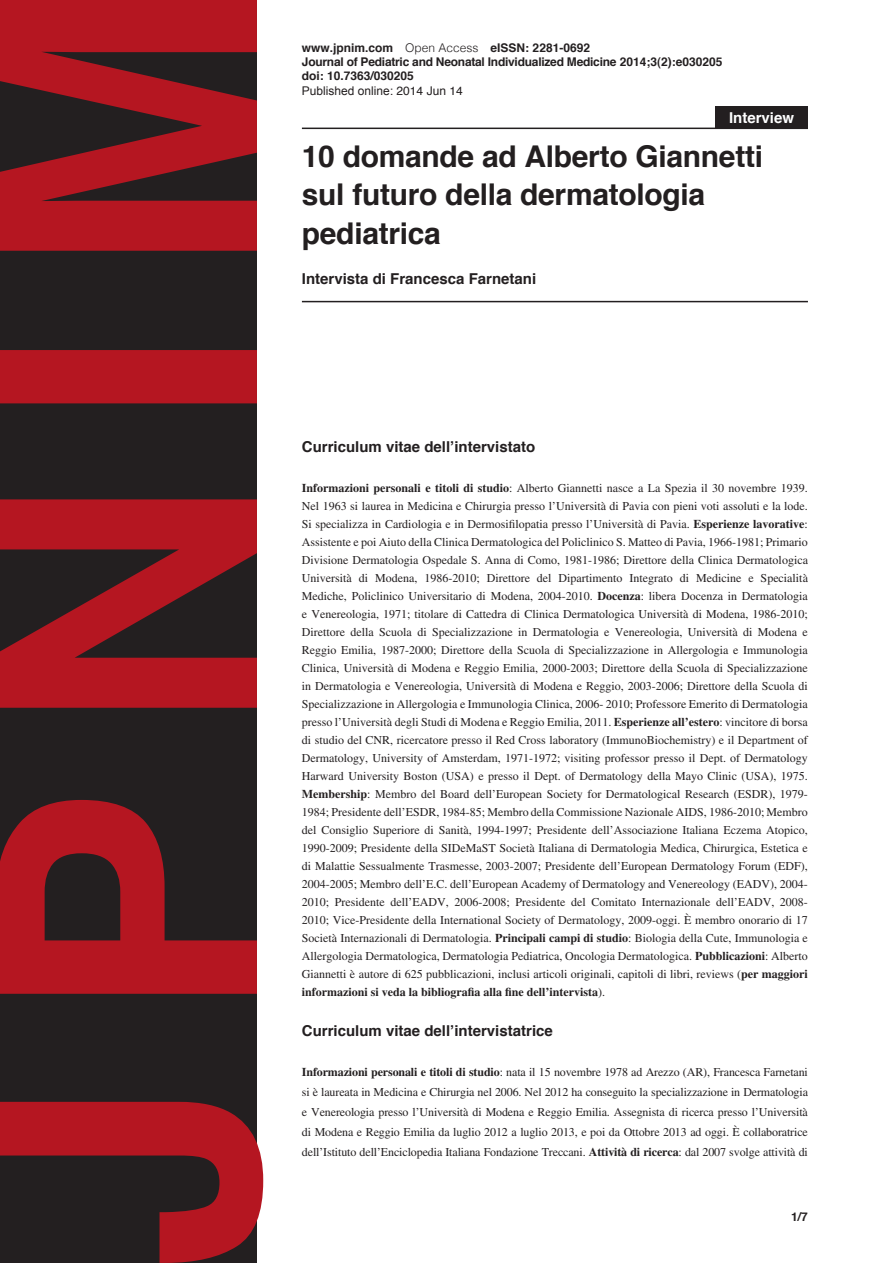
<style>
.page{position:relative;width:893px;height:1263px;background:#fff}
.page>*{position:absolute;margin:0;border:0;box-sizing:border-box;transform-origin:0 0}
.Heading1{font:700 30px/38.2px "Helvetica";letter-spacing:-.01em;color:#231f20}
.Heading2{font:700 15px "Helvetica";color:#231f20}
.Article_Description{font:700 15px "Helvetica";color:#fff}
.Body3{font:12px/18px "Times LT Std";letter-spacing:-.005em;color:#231f20;text-align:justify}
.Footer_Right{font:700 12px "Helvetica";letter-spacing:-.02em;color:#231f20}
.Footer_Right-2{font:700 12px "Helvetica";color:#231f20}
.Footer_Right-3{font:12px "Arial";color:#231f20}
.Page_Right{font:700 12px "Helvetica";color:#231f20}
.s1{font-weight:300}
.s2{font-family:"Helvetica"}
.s3{font-weight:700}
</style>
<div class="page">
<svg style="left:0;top:0;width:263px;height:1263px;background:#662025"></svg>
<hr style="left:302px;top:128px;width:506px;height:1px;background:#231f20">
<hr style="left:302px;top:301px;width:506px;height:1px;background:#231f20">
<div style="left:715px;top:106px;width:93px;height:22px;background:#231f20"></div>
<p class="Footer_Right-2" style="left:302px;top:38px;width:290px">www.jpnim.com <span class="s1">Open Access</span> eISSN: 2281-0692</p>
<p class="Footer_Right" style="left:302px;top:52px;width:422px">Journal of Pediatric and Neonatal Individualized Medicine 2014;3(2):e030205</p>
<p class="Footer_Right-2" style="left:302px;top:66px;width:114px">doi: 10.7363/030205</p>
<p class="Footer_Right-3" style="left:302px;top:83px;width:162px">Published online<span class="s2">: 2014 Jun 14</span></p>
<p class="Article_Description" style="left:729px;top:106px;width:67px">Interview</p>
<p class="Heading1" style="left:302px;top:138px;width:463px">10 domande ad Alberto Giannetti sul futuro della dermatologia pediatrica</p>
<p class="Heading2" style="left:302px;top:266px;width:236px">Intervista di Francesca Farnetani</p>
<p class="Heading2" style="left:302px;top:435px;width:235px">Curriculum vitae dell’intervistato</p>
<p class="Body3" style="left:302px;top:479px;width:508px"><span class="s3">Informazioni personali e titoli di studio</span>: Alberto Giannetti nasce a La Spezia il 30 novembre 1939.<br>Nel 1963 si laurea in Medicina e Chirurgia presso l’Università di Pavia con pieni voti assoluti e la lode.<br>Si specializza in Cardiologia e in Dermosifilopatia presso l’Università di Pavia. <span class="s3">Esperienze lavorative</span>:<br>Assistente e poi Aiuto della Clinica Dermatologica del Policlinico S. Matteo di Pavia, 1966-1981; Primario Divisione Dermatologia Ospedale S. Anna di Como, 1981-1986; Direttore della Clinica Dermatologica Università di Modena, 1986-2010; Direttore del Dipartimento Integrato di Medicine e Specialità Mediche, Policlinico Universitario di Modena, 2004-2010. <span class="s3">Docenza</span>: libera Docenza in Dermatologia e Venereologia, 1971; titolare di Cattedra di Clinica Dermatologica Università di Modena, 1986-2010; Direttore della Scuola di Specializzazione in Dermatologia e Venereologia, Università di Modena e Reggio Emilia, 1987-2000; Direttore della Scuola di Specializzazione in Allergologia e Immunologia Clinica, Università di Modena e Reggio Emilia, 2000-2003; Direttore della Scuola di Specializzazione in Dermatologia e Venereologia, Università di Modena e Reggio, 2003-2006; Direttore della Scuola di Specializzazione in Allergologia e Immunologia Clinica, 2006- 2010; Professore Emerito di Dermatologia presso l’Università degli Studi di Modena e Reggio Emilia, 2011. <span class="s3">Esperienze all’estero</span>: vincitore di borsa di studio del CNR, ricercatore presso il Red Cross laboratory (ImmunoBiochemistry) e il Department of Dermatology, University of Amsterdam, 1971-1972; visiting professor presso il Dept. of Dermatology Harward University Boston (USA) e presso il Dept. of Dermatology della Mayo Clinic (USA), 1975.<br><span class="s3">Membership</span>: Membro del Board dell’European Society for Dermatological Research (ESDR), 1979- 1984; Presidente dell’ESDR, 1984-85; Membro della Commissione Nazionale AIDS, 1986-2010; Membro del Consiglio Superiore di Sanità, 1994-1997; Presidente dell’Associazione Italiana Eczema Atopico, 1990-2009; Presidente della SIDeMaST Società Italiana di Dermatologia Medica, Chirurgica, Estetica e di Malattie Sessualmente Trasmesse, 2003-2007; Presidente dell’European Dermatology Forum (EDF), 2004-2005; Membro dell’E.C. dell’European Academy of Dermatology and Venereology (EADV), 2004- 2010; Presidente dell’EADV, 2006-2008; Presidente del Comitato Internazionale dell’EADV, 2008- 2010; Vice-Presidente della International Society of Dermatology, 2009-oggi. È membro onorario di 17<br>Società Internazionali di Dermatologia. <span class="s3">Principali campi di studio</span>: Biologia della Cute, Immunologia e Allergologia Dermatologica, Dermatologia Pediatrica, Oncologia Dermatologica. <span class="s3">Pubblicazioni</span>: Alberto Giannetti è autore di 625 pubblicazioni, inclusi articoli originali, capitoli di libri, reviews (<span class="s3">per maggiori informazioni si veda la bibliografia alla fine dell’intervista</span>).</p>
<p class="Heading2" style="left:302px;top:1019px;width:252px">Curriculum vitae dell’intervistatrice</p>
<p class="Body3" style="left:302px;top:1062px;width:508px;line-height:20px"><span class="s3">Informazioni personali e titoli di studio</span>: nata il 15 novembre 1978 ad Arezzo (AR), Francesca Farnetani si è laureata in Medicina e Chirurgia nel 2006. Nel 2012 ha conseguito la specializzazione in Dermatologia e Venereologia presso l’Università di Modena e Reggio Emilia. Assegnista di ricerca presso l’Università di Modena e Reggio Emilia da luglio 2012 a luglio 2013, e poi da Ottobre 2013 ad oggi. È collaboratrice dell’Istituto dell’Enciclopedia Italiana Fondazione Treccani. <span class="s3">Attività di ricerca</span>: dal 2007 svolge attività di</p>
<p class="Page_Right" style="left:791px;top:1207px;width:18px">1/7</p>
</div>
